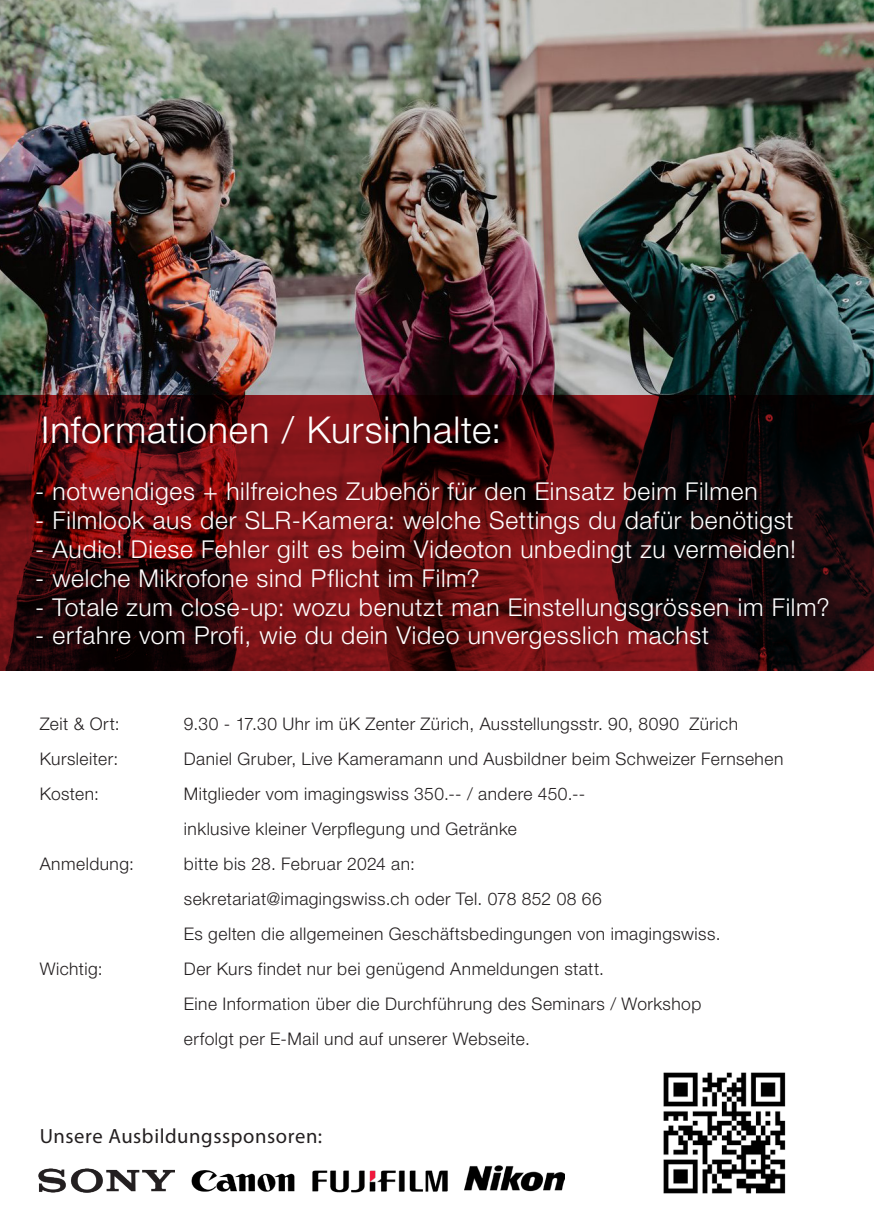
<style>
.page{position:relative;width:874px;height:1225px;background:#fff}
.page>*{position:absolute;margin:0;border:0;box-sizing:border-box;transform-origin:0 0}
.Titel_klein_Kopie{font:300 37px "Helvetica Neue";letter-spacing:.025em;color:#fff}
.Titel_klein_Kopie-2{font:300 24.6px "Helvetica Neue";letter-spacing:.03em;color:#fff}
.LT_Raster{font:20.6px "Myriad Pro";letter-spacing:.025em;color:#231f20}
.LT_Raster-2{font:300 17.4px/35px "Helvetica Neue";letter-spacing:.025em;color:#231f20}
</style>
<div class="page">
<img style="left:0;top:0;width:873px;height:395px">
<svg style="left:0;top:395px;width:873px;height:275px;background:#490c0f"></svg>
<img style="left:39px;top:1168px;width:135px;height:24px">
<img style="left:191px;top:1170px;width:104px;height:22px">
<img style="left:312px;top:1170px;width:136px;height:23px">
<img style="left:464px;top:1165px;width:99px;height:27px">
<img style="left:663px;top:1072px;width:123px;height:122px">
<p class="Titel_klein_Kopie" style="left:41px;top:407px;width:461px">Informationen / Kursinhalte:</p>
<p class="Titel_klein_Kopie-2" style="left:35px;top:476px;width:723px">- notwendiges + hilfreiches Zubehör für den Einsatz beim Filmen</p>
<p class="Titel_klein_Kopie-2" style="left:35px;top:505px;width:759px">- Filmlook aus der SLR-Kamera: welche Settings du dafür benötigst</p>
<p class="Titel_klein_Kopie-2" style="left:35px;top:534px;width:762px">- Audio! Diese Fehler gilt es beim Videoton unbedingt zu vermeiden!</p>
<p class="Titel_klein_Kopie-2" style="left:35px;top:563px;width:446px">- welche Mikrofone sind Pflicht im Film?</p>
<p class="Titel_klein_Kopie-2" style="left:35px;top:592px;width:795px">- Totale zum close-up: wozu benutzt man Einstellungsgrössen im Film?</p>
<p class="Titel_klein_Kopie-2" style="left:35px;top:620px;width:675px">- erfahre vom Profi, wie du dein Video unvergesslich machst</p>
<p class="LT_Raster-2" style="left:40px;top:706px;width:81px">Zeit &amp; Ort:</p>
<p class="LT_Raster-2" style="left:184px;top:706px;width:555px">9.30 - 17.30 Uhr im üK Zenter Zürich, Ausstellungsstr. 90, 8090 Zürich</p>
<p class="LT_Raster-2" style="left:40px;top:741px;width:80px">Kursleiter:</p>
<p class="LT_Raster-2" style="left:184px;top:741px;width:600px">Daniel Gruber, Live Kameramann und Ausbildner beim Schweizer Fernsehen</p>
<p class="LT_Raster-2" style="left:40px;top:776px;width:61px">Kosten:</p>
<p class="LT_Raster-2" style="left:184px;top:776px;width:403px">Mitglieder vom imagingswiss 350.-- / andere 450.--</p>
<p class="LT_Raster-2" style="left:184px;top:811px;width:334px">inklusive kleiner Verpflegung und Getränke</p>
<p class="LT_Raster-2" style="left:40px;top:846px;width:96px">Anmeldung:</p>
<p class="LT_Raster-2" style="left:184px;top:846px;width:232px">bitte bis 28. Februar 2024 an:</p>
<p class="LT_Raster-2" style="left:184px;top:881px;width:538px">sekretariat@imagingswiss.ch oder Tel. 078 852 08 66<br>Es gelten die allgemeinen Geschäftsbedingungen von imagingswiss.</p>
<p class="LT_Raster-2" style="left:40px;top:951px;width:64px">Wichtig:</p>
<p class="LT_Raster-2" style="left:184px;top:951px;width:421px">Der Kurs findet nur bei genügend Anmeldungen statt.</p>
<p class="LT_Raster-2" style="left:184px;top:986px;width:518px">Eine Information über die Durchführung des Seminars / Workshop</p>
<p class="LT_Raster-2" style="left:184px;top:1021px;width:347px">erfolgt per E-Mail und auf unserer Webseite.</p>
<p class="LT_Raster" style="left:40px;top:1123px;width:284px">Unsere Ausbildungssponsoren:</p>
</div>
